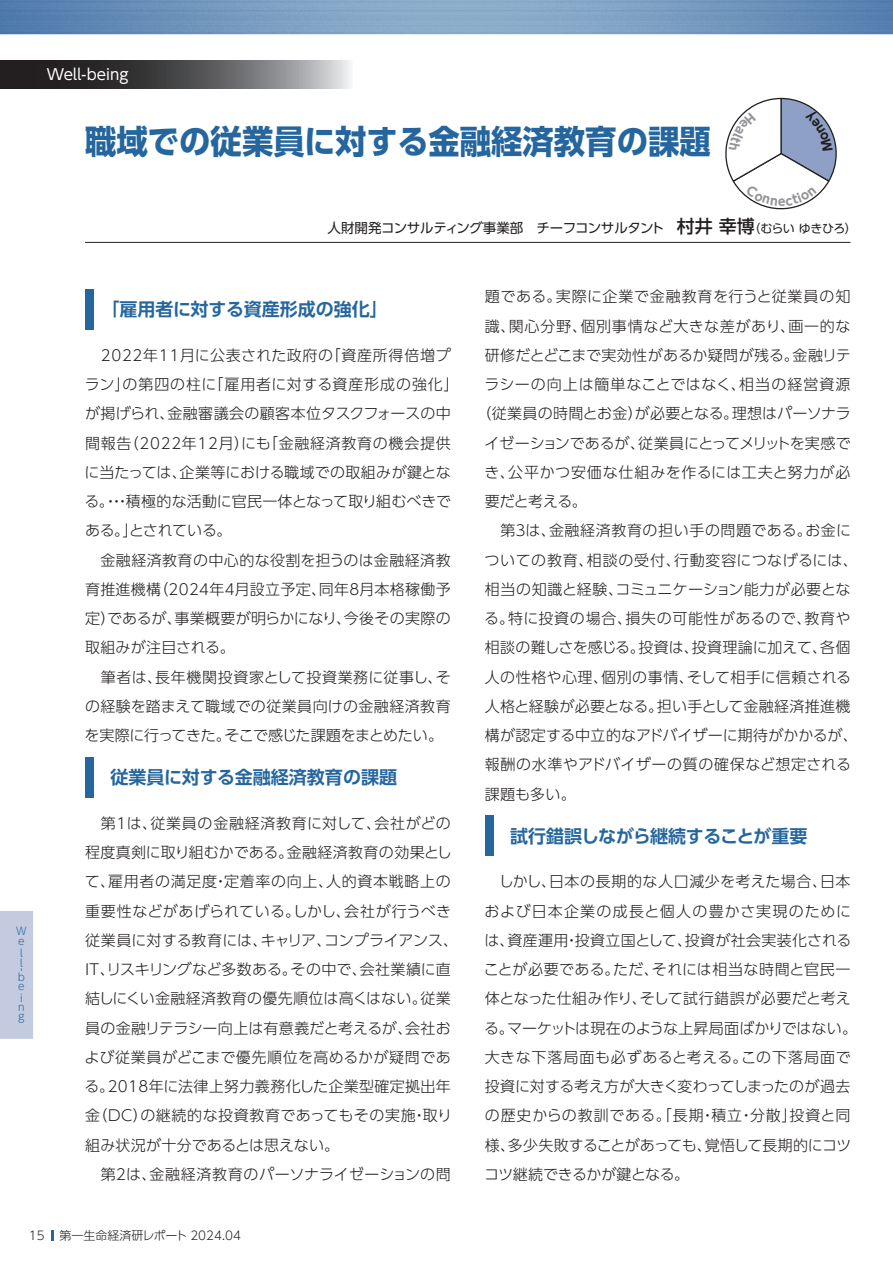
<style>
.page{position:relative;width:893px;height:1263px;background:#fff}
.page>*{position:absolute;margin:0;border:0;box-sizing:border-box;transform-origin:0 0}
.t1{font:700 33px "UD Shin Go Pro";color:#25669e;scale:.95 1}
.t2{font:700 18px "UD Shin Go Pro De";color:#25669e}
.t3{font:300 15px/29.2px "UD Shin Go Pro";letter-spacing:.02em;color:#231f20}
.t4{font:300 15px "UD Shin Go Pro";letter-spacing:.045em;color:#231f20}
.t5{font:300 15px "UD Shin Go Pro";letter-spacing:.05em;color:#231f20}
.t6{font:300 15px "UD Shin Go Pro";letter-spacing:.04em;color:#231f20}
.t7{font:300 15px "UD Shin Go Pro";letter-spacing:-.02em;color:#231f20}
.t8{font:300 15px "UD Shin Go Pro";letter-spacing:.055em;color:#231f20}
.t9{font:300 15px "UD Shin Go Pro";color:#231f20}
.t10{font:300 15px "UD Shin Go Pro";letter-spacing:.06em;color:#231f20}
.t11{font:15px "UD Shin Go Pro";color:#fff}
.t12{font:13.5px "UD Shin Go Pro";letter-spacing:-.04em;color:#231f20}
.t13{font:300 12px "UD Shin Go Pro";color:#231f20}
.t14{font:300 10.5px/9.3px "UD Shin Go Pro";color:#25669e}
.s1{font-weight:500;font-size:18px}
.s2{font-size:12px}
</style>
<div class="page">
<div style="left:85px;top:289px;width:9px;height:41px;background:#25669e"></div>
<div style="left:85px;top:757px;width:9px;height:41px;background:#25669e"></div>
<div style="left:485px;top:816px;width:8px;height:40px;background:#25669e"></div>
<img style="left:0;top:0;width:893px;height:34px">
<svg style="left:51px;top:1230px;width:3px;height:11px"></svg>
<svg style="left:0;top:61px;width:351px;height:27px;background:#5a5a5b"></svg>
<hr style="left:85px;top:242px;width:765px;height:1px;background:#231f20">
<div style="left:0;top:911px;width:33px;height:128px;background:#c4cbe0"></div>
<svg style="left:725px;top:98px;width:112px;height:112px"></svg>
<p class="t11" style="left:47px;top:62px;width:83px">Well-being</p>
<h1 class="t1" style="left:85px;top:115px;width:660px">職域での従業員に対する金融経済教育の課題</h1>
<p class="t12" style="left:328px;top:217px;width:531px">人財開発コンサルティング事業部　チーフコンサルタント　<span class="s1">村井 幸博</span><span class="s2">（むらい ゆきひろ）</span></p>
<p class="t2" style="left:101px;top:295px;width:288px">「雇用者に対する資産形成の強化」</p>
<p class="t3" style="left:84px;top:340px;width:376px">　2022年11月に公表された政府の「資産所得倍増プラン」の第四の柱に「雇用者に対する資産形成の強化」が掲げられ、金融審議会の顧客本位タスクフォースの中間報告（2022年12月）にも「金融経済教育の機会提供に当たっては、企業等における職域での取組みが鍵となる。・・・積極的な活動に官民一体となって取り組むべきである。」とされている。<br>　金融経済教育の中心的な役割を担うのは金融経済教育推進機構（2024年4月設立予定、同年8月本格稼働予定）であるが、事業概要が明らかになり、今後その実際の取組みが注目される。<br>　筆者は、長年機関投資家として投資業務に従事し、その経験を踏まえて職域での従業員向けの金融経済教育を実際に行ってきた。そこで感じた課題をまとめたい。</p>
<p class="t14" style="left:16px;top:926px;width:12px">Ｗｅ</p>
<p class="t14" style="left:16px;top:947px;width:8px;line-height:10.5px">ｌｌ</p>
<p class="t14" style="left:28px;top:968px;width:5px;rotate:90deg">-</p>
<p class="t14" style="left:16px;top:972px;width:10px">ｂｅ</p>
<p class="t14" style="left:16px;top:993px;width:10px">ｉｎｇ</p>
<p class="t2" style="left:111px;top:763px;width:288px">従業員に対する金融経済教育の課題</p>
<p class="t3" style="left:84px;top:808px;width:375px">　第1は、従業員の金融経済教育に対して、会社がどの程度真剣に取り組むかである。金融経済教育の効果として、雇用者の満足度・定着率の向上、人的資本戦略上の重要性などがあげられている。しかし、会社が行うべき従業員に対する教育には、キャリア、コンプライアンス、<br>IT、リスキリングなど多数ある。その中で、会社業績に直結しにくい金融経済教育の優先順位は高くはない。従業員の金融リテラシー向上は有意義だと考えるが、会社および従業員がどこまで優先順位を高めるかが疑問である。2018年に法律上努力義務化した企業型確定拠出年金（DC）の継続的な投資教育であってもその実施・取り組み状況が十分であるとは思えない。<br>　第２は、金融経済教育のパーソナライゼーションの問</p>
<p class="t13" style="left:29px;top:1225px;width:214px">15 第一生命経済研レポート 2024.04</p>
<p class="t4" style="left:485px;top:284px;width:367px">題である。実際に企業で金融教育を行うと従業員の知</p>
<p class="t8" style="left:485px;top:314px;width:367px">識、関心分野、個別事情など大きな差があり、画一的な</p>
<p class="t3" style="left:485px;top:340px;width:368px">研修だとどこまで実効性があるか疑問が残る。金融リテ</p>
<p class="t10" style="left:484px;top:372px;width:367px">ラシーの向上は簡単なことではなく、相当の経営資源</p>
<p class="t3" style="left:477px;top:398px;width:376px">（従業員の時間とお金）が必要となる。理想はパーソナラ</p>
<p class="t7" style="left:484px;top:431px;width:368px">イゼーションであるが、従業員にとってメリットを実感で</p>
<p class="t5" style="left:484px;top:460px;width:368px">き、公平かつ安価な仕組みを作るには工夫と努力が必</p>
<p class="t3" style="left:485px;top:486px;width:104px">要だと考える。</p>
<p class="t6" style="left:485px;top:518px;width:368px">　第３は、金融経済教育の担い手の問題である。お金に</p>
<p class="t4" style="left:485px;top:548px;width:375px">ついての教育、相談の受付、行動変容につなげるには、</p>
<p class="t3" style="left:485px;top:574px;width:367px">相当の知識と経験、コミュニケーション能力が必要とな</p>
<p class="t5" style="left:484px;top:606px;width:368px">る。特に投資の場合、損失の可能性があるので、教育や</p>
<p class="t3" style="left:485px;top:632px;width:367px">相談の難しさを感じる。投資は、投資理論に加えて、各個</p>
<p class="t3" style="left:485px;top:662px;width:368px">人の性格や心理、個別の事情、そして相手に信頼される</p>
<p class="t3" style="left:485px;top:691px;width:367px">人格と経験が必要となる。担い手として金融経済推進機</p>
<p class="t9" style="left:485px;top:723px;width:375px">構が認定する中立的なアドバイザーに期待がかかるが、</p>
<p class="t6" style="left:485px;top:752px;width:368px">報酬の水準やアドバイザーの質の確保など想定される</p>
<p class="t3" style="left:485px;top:779px;width:92px">課題も多い。</p>
<p class="t2" style="left:510px;top:821px;width:299px">試行錯誤しながら継続することが重要</p>
<p class="t3" style="left:484px;top:866px;width:375px">　しかし、日本の長期的な人口減少を考えた場合、日本および日本企業の成長と個人の豊かさ実現のためには、資産運用・投資立国として、投資が社会実装化されることが必要である。ただ、それには相当な時間と官民一体となった仕組み作り、そして試行錯誤が必要だと考える。マーケットは現在のような上昇局面ばかりではない。大きな下落局面も必ずあると考える。この下落局面で投資に対する考え方が大きく変わってしまったのが過去の歴史からの教訓である。「長期・積立・分散」投資と同様、多少失敗することがあっても、覚悟して長期的にコツコツ継続できるかが鍵となる。</p>
</div>
